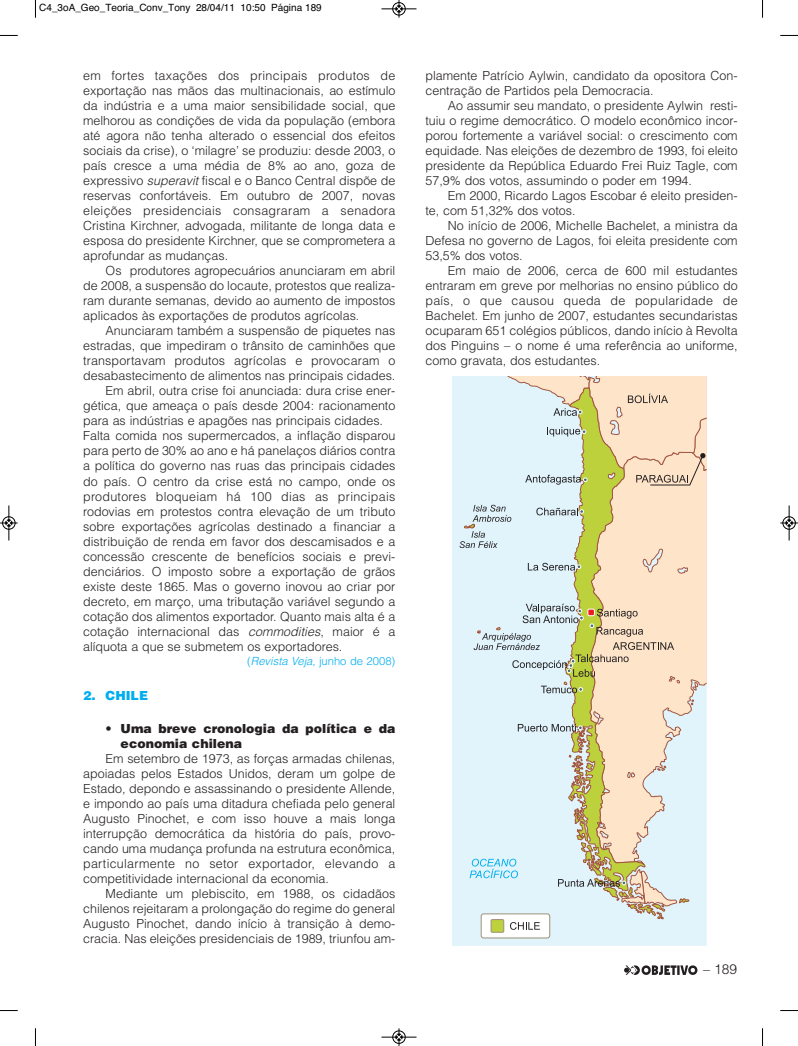
<style>
.page{position:relative;width:798px;height:1046px;background:#fff}
.page>*{position:absolute;margin:0;border:0;box-sizing:border-box;transform-origin:0 0}
.t1{font:300 13.75px "Helvetica";color:#231f20}
.t2{font:300 12.5px/15px "Helvetica";color:#231f20;text-align:justify}
.t3{font:900 12.5px/15px "Helvetica";color:#231f20}
.t4{font:300 12.5px "Helvetica";letter-spacing:.02em;color:#231f20}
.t5{font:900 12.5px "Helvetica";color:#00aeef}
.t6{font:300 11.25px "Helvetica";color:#00aeef}
.t7{font:10px "Helvetica";color:#000}
.s1{font-style:italic}
.s2{font-weight:300}
</style>
<div class="page">
<svg style="left:624px;top:965px;width:73px;height:9px"></svg>
<svg style="left:452px;top:376px;width:255px;height:570px;background:#e1e4d7"></svg>
<svg style="left:35px;top:0;width:1px;height:18px"></svg>
<svg style="left:0;top:35px;width:18px;height:1px"></svg>
<svg style="left:762px;top:0;width:1px;height:18px"></svg>
<svg style="left:780px;top:35px;width:17px;height:1px"></svg>
<svg style="left:35px;top:1028px;width:1px;height:17px"></svg>
<svg style="left:0;top:1010px;width:18px;height:1px"></svg>
<svg style="left:762px;top:1028px;width:1px;height:17px"></svg>
<svg style="left:780px;top:1010px;width:17px;height:1px"></svg>
<div style="left:392px;top:2px;width:13px;height:14px;border:1px solid #fff;border-radius:50%"></div>
<hr style="left:381px;top:9px;width:35px;height:1px;background:#000">
<div style="left:392px;top:2px;width:13px;height:13px;border:1px solid #000;border-radius:50%"></div>
<svg style="left:395px;top:0;width:7px;height:18px"></svg>
<hr style="left:381px;top:1036px;width:35px;height:1px;background:#000">
<div style="left:392px;top:1030px;width:13px;height:13px;border:1px solid #000;border-radius:50%"></div>
<svg style="left:395px;top:1028px;width:7px;height:17px"></svg>
<div style="left:2px;top:516px;width:14px;height:13px;border:1px solid #fff;border-radius:50%"></div>
<hr style="left:9px;top:505px;width:1px;height:35px;background:#000">
<div style="left:2px;top:516px;width:13px;height:13px;border:1px solid #000;border-radius:50%"></div>
<svg style="left:0;top:519px;width:18px;height:7px"></svg>
<hr style="left:788px;top:505px;width:1px;height:35px;background:#000">
<div style="left:782px;top:516px;width:13px;height:13px;border:1px solid #000;border-radius:50%"></div>
<svg style="left:780px;top:519px;width:17px;height:7px"></svg>
<p class="t7" style="left:39px;top:4px;width:284px">C4_3oA_Geo_Teoria_Conv_Tony 28/04/11 10:50 Página 189</p>
<p class="t2" style="left:83px;top:69px;width:314px">em fortes taxações dos principais produtos de exportação nas mãos das multinacionais, ao estímulo da indústria e a uma maior sensibilidade social, que melhorou as condições de vida da população (embora até agora não tenha alterado o essencial dos efeitos sociais da crise), o ‘milagre’ se produziu: desde 2003, o país cresce a uma média de 8% ao ano, goza de expressivo <span class="s1">superavit</span>fiscal e o Banco Central dispõe de reservas confortáveis. Em outubro de 2007, novas eleições presidenciais consagraram a senadora Cristina Kirchner, advogada, militante de longa data e esposa do presidente Kirchner, que se comprometera a aprofundar as mudanças.</p>
<p class="t2" style="left:83px;top:264px;width:313px;text-indent:23px">Os produtores agropecuários anuncia ram em abril de 2008, a suspensão do locaute, pro testos que reali za - ram durante semanas, devido ao aumento de impos tos aplicados às exportações de produtos agrícolas.</p>
<p class="t2" style="left:106px;top:324px;width:291px">Anunciaram também a suspensão de piquetes nas</p>
<p class="t2" style="left:83px;top:339px;width:313px">estradas, que impediram o trânsito de caminhões que</p>
<p class="t2" style="left:83px;top:354px;width:313px">transportavam produtos agrícolas e provocaram o</p>
<p class="t2" style="left:83px;top:369px;width:313px">desabastecimento de alimentos nas principais cidades.</p>
<p class="t2" style="left:106px;top:384px;width:291px">Em abril, outra crise foi anunciada: dura crise ener -</p>
<p class="t2" style="left:83px;top:399px;width:313px">gética, que ameaça o país desde 2004: raciona mento</p>
<p class="t2" style="left:83px;top:414px;width:301px">para as indústrias e apagões nas principais cidades.</p>
<p class="t2" style="left:83px;top:429px;width:313px">Falta comida nos supermercados, a inflação disparou</p>
<p class="t2" style="left:83px;top:444px;width:313px">para perto de 30% ao ano e há panelaços diários contra</p>
<p class="t2" style="left:83px;top:459px;width:313px">a política do governo nas ruas das principais cidades</p>
<p class="t2" style="left:83px;top:474px;width:313px">do país. O centro da crise está no campo, on de os</p>
<p class="t4" style="left:83px;top:491px;width:313px">produtores bloqueiam há 100 dias as prin cipais</p>
<p class="t2" style="left:83px;top:504px;width:313px">rodovias em protestos contra elevação de um tributo</p>
<p class="t2" style="left:83px;top:519px;width:313px">sobre exportações agrícolas destinado a financiar a</p>
<p class="t2" style="left:83px;top:534px;width:313px">distribuição de renda em favor dos des camisados e a</p>
<p class="t2" style="left:83px;top:549px;width:313px">concessão crescente de benefícios so ciais e previ -</p>
<p class="t2" style="left:83px;top:564px;width:313px">denciários. O imposto sobre a expor tação de grãos</p>
<p class="t2" style="left:83px;top:579px;width:313px">existe deste 1865. Mas o governo ino vou ao criar por</p>
<p class="t2" style="left:83px;top:594px;width:313px">decreto, em março, uma tributação variável segundo a</p>
<p class="t2" style="left:83px;top:609px;width:313px">cotação dos alimentos exportador. Quanto mais alta é a</p>
<p class="t2" style="left:83px;top:624px;width:313px">cotação internacional das <span class="s1">commodities</span>, maior é a</p>
<p class="t2" style="left:83px;top:639px;width:261px">alíquota a que se submetem os expor tadores.</p>
<p class="t6" style="left:247px;top:656px;width:150px">(<span class="s1">Revista Veja,</span> junho de 2008)</p>
<p class="t5" style="left:83px;top:690px;width:66px">2. CHILE</p>
<p class="t3" style="left:121px;top:722px;width:276px;text-indent:-15px"><span class="s2">•</span> Uma breve cronologia da política e da economia chilena</p>
<p class="t2" style="left:83px;top:752px;width:313px;text-indent:22px">Em setembro de 1973, as forças armadas chilenas, apoiadas pelos Estados Unidos, deram um golpe de Estado, depondo e assassinando o presidente Allende, e impondo ao país uma ditadura chefiada pelo general Augusto Pinochet, e com isso houve a mais longa interrupção democrática da história do país, provo - cando uma mu dança profunda na estrutura econômica, par ti cu larmente no setor exportador, elevando a compe ti tividade internacional da economia.</p>
<p class="t2" style="left:83px;top:887px;width:313px;text-indent:22px">Mediante um plebiscito, em 1988, os cidadãos chilenos rejeitaram a prolongação do regime do general Augusto Pinochet, dando início à transição à demo - cracia. Nas eleições presidenciais de 1989, triunfou am -</p>
<p class="t2" style="left:425px;top:69px;width:313px">pla mente Patrício Aylwin, candidato da opositora Con - centração de Partidos pela Democracia.</p>
<p class="t2" style="left:425px;top:99px;width:313px;text-indent:22px">Ao assumir seu mandato, o presidente Aylwin res ti - tuiu o regime democrático. O modelo econômico incor - porou fortemente a variável social: o crescimento com equidade. Nas eleições de dezembro de 1993, foi eleito presidente da República Eduardo Frei Ruiz Tagle, com 57,9% dos votos, assumindo o poder em 1994.</p>
<p class="t2" style="left:425px;top:189px;width:313px;text-indent:22px">Em 2000, Ricardo Lagos Escobar é eleito presi den - te, com 51,32% dos votos.</p>
<p class="t2" style="left:425px;top:219px;width:313px;text-indent:22px">No início de 2006, Michelle Bachelet, a ministra da Defesa no governo de Lagos, foi eleita presidente com 53,5% dos votos.</p>
<p class="t2" style="left:425px;top:264px;width:313px;text-indent:22px">Em maio de 2006, cerca de 600 mil estudantes entraram em greve por melhorias no ensino público do país, o que causou queda de popularidade de Bachelet. Em junho de 2007, estudantes secundaristas ocuparam 651 colégios públicos, dando início à Revolta dos Pinguins – o nome é uma referência ao uniforme, como gravata, dos estudantes.</p>
<p class="t1" style="left:703px;top:964px;width:36px">– 189</p>
</div>
